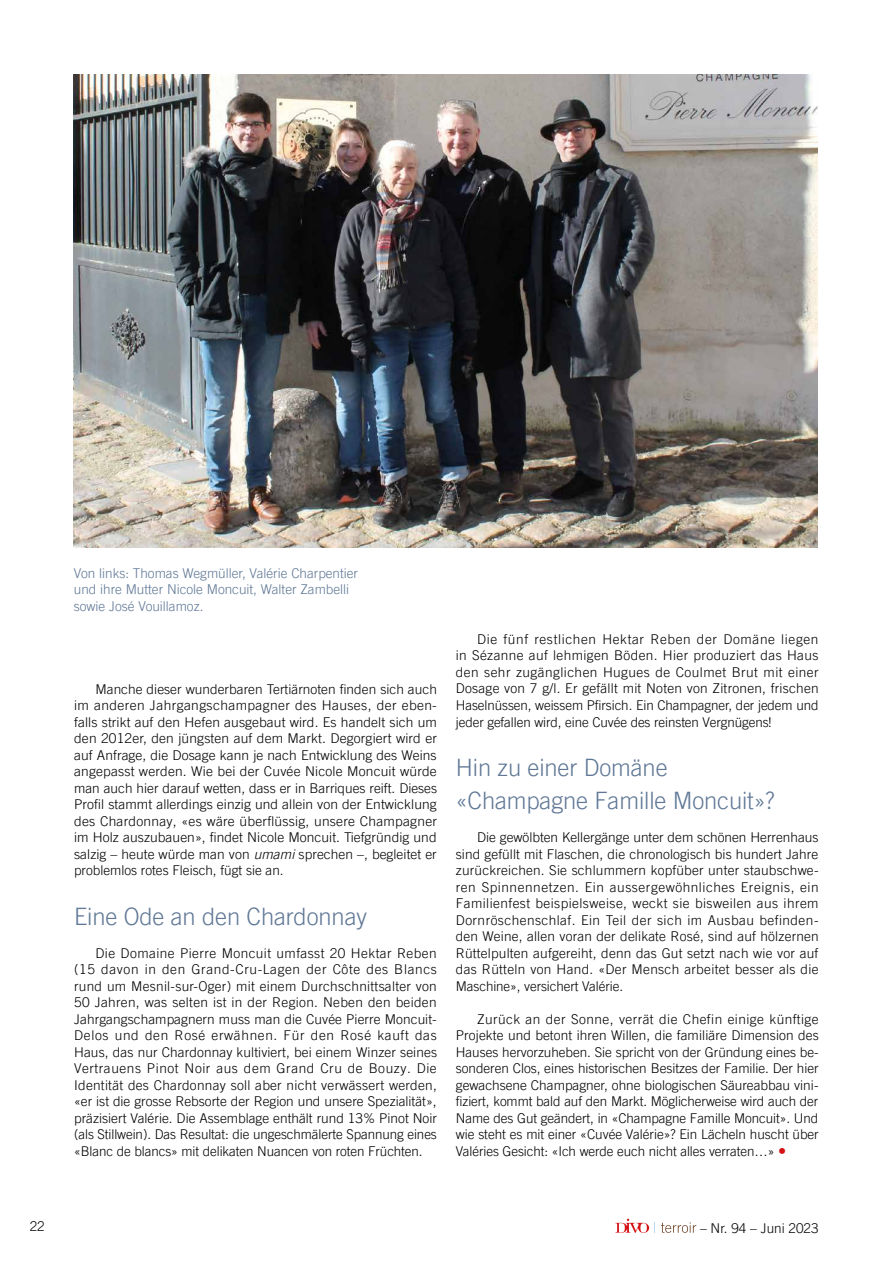
<style>
.page{position:relative;width:893px;height:1263px;background:#fff}
.page>*{position:absolute;margin:0;border:0;box-sizing:border-box;transform-origin:0 0}
.t1{font:300 24px/33px "Trade Gothic LT Pro";letter-spacing:-.005em;color:#607896}
.t2{font:300 13.5px/16.5px "Trade Gothic LT Pro";letter-spacing:-.005em;color:#000;text-align:justify}
.t3{font:300 13.5px/16.5px "Trade Gothic LT Pro";color:#607896}
.s1{font-family:"Trade Gothic LT";font-style:italic}
.s2{font-family:"Trade Gothic LT Bold Two";font-weight:400;font-size:16.5px;color:#d51317}
</style>
<div class="page">
<svg style="left:615px;top:1219px;width:34px;height:14px"></svg>
<svg style="left:660px;top:1222px;width:36px;height:11px"></svg>
<img style="left:74px;top:74px;width:744px;height:473px">
<p class="t3" style="left:74px;top:565px;width:286px">Von links: Thomas Wegmüller, Valérie Charpentier und ihre Mutter Nicole Moncuit, Walter Zambelli sowie José Vouillamoz.</p>
<p class="t2" style="left:74px;top:680px;width:364px;text-indent:21px">Manche dieser wunderbaren Tertiärnoten finden sich auch im anderen Jahrgangschampagner des Hauses, der eben&shy;falls strikt auf den Hefen ausgebaut wird. Es handelt sich um den 2012er, den jüngsten auf dem Markt. Degorgiert wird er auf Anfrage, die Dosage kann je nach Entwicklung des Weins angepasst werden. Wie bei der Cuvée Nicole Moncuit würde man auch hier darauf wetten, dass er in Barriques reift. Dieses Profil stammt allerdings einzig und allein von der Entwicklung des Chardonnay, «es wäre überflüssig, unsere Champagner im Holz auszubauen», findet Nicole Moncuit. Tiefgründig und salzig – heute würde man von <span class="s1">umami</span> sprechen –, begleitet er problemlos rotes Fleisch, fügt sie an.</p>
<h1 class="t1" style="left:74px;top:899px;width:294px">Eine Ode an den Chardonnay</h1>
<p class="t2" style="left:74px;top:944px;width:364px;text-indent:21px">Die Domaine Pierre Moncuit umfasst 20 Hektar Reben (15 davon in den Grand-Cru-Lagen der Côte des Blancs rund um Mesnil-sur-Oger) mit einem Durchschnittsalter von 50 Jahren, was selten ist in der Region. Neben den beiden Jahrgangschampagnern muss man die Cuvée Pierre Moncuit-Delos und den Rosé erwähnen. Für den Rosé kauft das Haus, das nur Chardonnay kultiviert, bei einem Winzer seines Vertrauens Pinot Noir aus dem Grand Cru de Bouzy. Die Identität des Chardonnay soll aber nicht verwässert werden, «er ist die grosse Rebsorte der Region und unsere Spezialität», präzisiert Valérie. Die Assemblage enthält rund 13% Pinot Noir (als Stillwein). Das Resultat: die ungeschmälerte Spannung eines «Blanc de blancs» mit delikaten Nuancen von roten Früchten.</p>
<p class="t2" style="left:456px;top:631px;width:364px;text-indent:21px">Die fünf restlichen Hektar Reben der Domäne liegen in Sézanne auf lehmigen Böden. Hier produziert das Haus den sehr zugänglichen Hugues de Coulmet Brut mit einer Dosage von 7 g/l. Er gefällt mit Noten von Zitronen, frischen Haselnüssen, weissem Pfirsich. Ein Champagner, der jedem und jeder gefallen wird, eine Cuvée des reinsten Vergnügens!</p>
<h1 class="t1" style="left:456px;top:751px;width:320px">Hin zu einer Domäne «Champagne Famille Moncuit»?</h1>
<p class="t2" style="left:456px;top:829px;width:364px;text-indent:21px">Die gewölbten Kellergänge unter dem schönen Herrenhaus sind gefüllt mit Flaschen, die chronologisch bis hundert Jahre zurückreichen. Sie schlummern kopfüber unter staubschwe&shy;ren Spinnennetzen. Ein aussergewöhnliches Ereignis, ein Familienfest beispielsweise, weckt sie bisweilen aus ihrem Dornröschenschlaf. Ein Teil der sich im Ausbau befinden&shy;den Weine, allen voran der delikate Rosé, sind auf hölzernen Rüttelpulten aufgereiht, denn das Gut setzt nach wie vor auf das Rütteln von Hand. «Der Mensch arbeitet besser als die Maschine», versichert Valérie.</p>
<p class="t2" style="left:456px;top:1010px;width:364px;text-indent:21px">Zurück an der Sonne, verrät die Chefin einige künftige Projekte und betont ihren Willen, die familiäre Dimension des Hauses hervorzuheben. Sie spricht von der Gründung eines be&shy;sonderen Clos, eines historischen Besitzes der Familie. Der hier gewachsene Champagner, ohne biologischen Säureabbau vini&shy;fiziert, kommt bald auf den Markt. Möglicherweise wird auch der Name des Gut geändert, in «Champagne Famille Moncuit». Und wie steht es mit einer «Cuvée Valérie»? Ein Lächeln huscht über Valéries Gesicht: «Ich werde euch nicht alles verraten…» <span class="s2">•</span></p>
<p class="t2" style="left:30px;top:1217px;width:17px">22</p>
<p class="t2" style="left:700px;top:1220px;width:120px">– Nr. 94 – Juni 2023</p>
</div>
